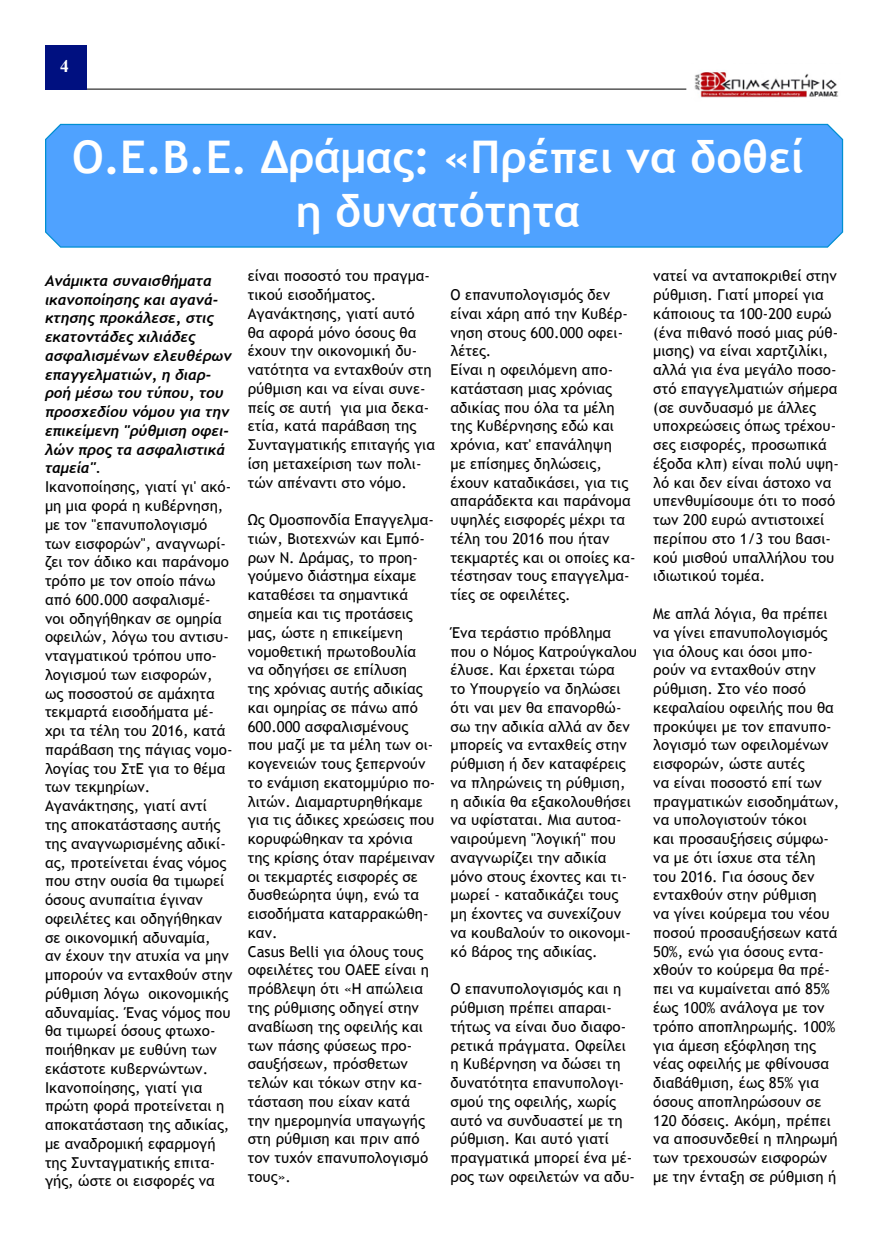
<style>
.page{position:relative;width:886px;height:1241px;background:#fff}
.page>*{position:absolute;margin:0;border:0;box-sizing:border-box;transform-origin:0 0}
.t1{font:700 45px/54px "Trebuchet MS";color:#fff;text-align:center}
.t2{font:700 17.5px "Times New Roman";color:#fff}
.t3{font:15px/18.8px "Trebuchet MS";color:#000}
.t4{font:italic 700 15px/18.8px "Trebuchet";color:#000}
</style>
<div class="page">
<hr style="left:45px;top:89px;width:641px;height:1px;background:#000">
<img style="left:694px;top:70px;width:144px;height:28px">
<div style="left:45px;top:45px;width:42px;height:44px;background:#001080"></div>
<div style="left:45px;top:123px;width:799px;height:125px;background:#4fa2ff"></div>
<p class="t2" style="left:60px;top:54px;width:10px">4</p>
<h1 class="t1" style="left:72px;top:130px;width:733px">Ο.Ε.Β.Ε. Δράμας: «Πρέπει να δοθεί η δυνατότητα</h1>
<p class="t4" style="left:45px;top:271px;width:188px">Ανάμικτα συναισθήματα ικανοποίησης και αγανά&shy;κτησης προκάλεσε, στις εκατοντάδες χιλιάδες ασφαλισμένων ελευθέρων επαγγελματιών, η διαρ&shy;ροή μέσω του τύπου, του προσχεδίου νόμου για την επικείμενη "ρύθμιση οφει&shy;λών προς τα ασφαλιστικά ταμεία".</p>
<p class="t3" style="left:45px;top:477px;width:189px">Ικανοποίησης, γιατί γι' ακό&shy;μη μια φορά η κυβέρνηση, με τον "επανυπολογισμό των εισφορών", αναγνωρί&shy;ζει τον άδικο και παράνομο τρόπο με τον οποίο πάνω από 600.000 ασφαλισμέ&shy;νοι οδηγήθηκαν σε ομηρία οφειλών, λόγω του αντισυ&shy;νταγματικού τρόπου υπο&shy;λογισμού των εισφορών, ως ποσοστού σε αμάχητα τεκμαρτά εισοδήματα μέ&shy;χρι τα τέλη του 2016, κατά παράβαση της πάγιας νομο&shy;λογίας του ΣτΕ για το θέμα των τεκμηρίων.<br>Αγανάκτησης, γιατί αντί<br>της αποκατάστασης αυτής της αναγνωρισμένης αδικί&shy;ας, προτείνεται ένας νόμος που στην ουσία θα τιμωρεί όσους ανυπαίτια έγιναν οφειλέτες και οδηγήθηκαν σε οικονομική αδυναμία,<br>αν έχουν την ατυχία να μην μπορούν να ενταχθούν στην ρύθμιση λόγω οικονομικής αδυναμίας. Ένας νόμος που θα τιμωρεί όσους φτωχο&shy;ποιήθηκαν με ευθύνη των εκάστοτε κυβερνώντων.<br>Ικανοποίησης, γιατί για πρώτη φορά προτείνεται η αποκατάσταση της αδικίας, με αναδρομική εφαρμογή της Συνταγματικής επιτα&shy;γής, ώστε οι εισφορές να</p>
<p class="t3" style="left:248px;top:267px;width:189px">είναι ποσοστό του πραγμα&shy;τικού εισοδήματος.<br>Αγανάκτησης, γιατί αυτό θα αφορά μόνο όσους θα έχουν την οικονομική δυ&shy;νατότητα να ενταχθούν στη ρύθμιση και να είναι συνε&shy;πείς σε αυτή για μια δεκα&shy;ετία, κατά παράβαση της<br>Συνταγματικής επιταγής για ίση μεταχείριση των πολι&shy;τών απέναντι στο νόμο.</p>
<p class="t3" style="left:248px;top:510px;width:189px">Ως Ομοσπονδία Επαγγελμα&shy;τιών, Βιοτεχνών και Εμπό&shy;ρων Ν. Δράμας, το προη&shy;γούμενο διάστημα είχαμε καταθέσει τα σημαντικά σημεία και τις προτάσεις μας, ώστε η επικείμενη νομοθετική πρωτοβουλία να οδηγήσει σε επίλυση<br>της χρόνιας αυτής αδικίας και ομηρίας σε πάνω από<br>600.000 ασφαλισμένους που μαζί με τα μέλη των οι&shy;κογενειών τους ξεπερνούν το ενάμιση εκατομμύριο πο&shy;λιτών. Διαμαρτυρηθήκαμε για τις άδικες χρεώσεις που κορυφώθηκαν τα χρόνια της κρίσης όταν παρέμειναν οι τεκμαρτές εισφορές σε δυσθεώρητα ύψη, ενώ τα εισοδήματα καταρρακώθη&shy;καν.<br>Casus Belli για όλους τους οφειλέτες του ΟΑΕΕ είναι η πρόβλεψη ότι «Η απώλεια της ρύθμισης οδηγεί στην αναβίωση της οφειλής και των πάσης φύσεως προ&shy;σαυξήσεων, πρόσθετων τελών και τόκων στην κα&shy;τάσταση που είχαν κατά την ημερομηνία υπαγωγής στη ρύθμιση και πριν από τον τυχόν επανυπολογισμό τους».</p>
<p class="t3" style="left:450px;top:285px;width:187px">Ο επανυπολογισμός δεν είναι χάρη από την Κυβέρ&shy;νηση στους 600.000 οφει&shy;λέτες.<br>Είναι η οφειλόμενη απο&shy;κατάσταση μιας χρόνιας αδικίας που όλα τα μέλη της Κυβέρνησης εδώ και χρόνια, κατ' επανάληψη<br>με επίσημες δηλώσεις, έχουν καταδικάσει, για τις απαράδεκτα και παράνομα υψηλές εισφορές μέχρι τα τέλη του 2016 που ήταν τεκμαρτές και οι οποίες κα&shy;τέστησαν τους επαγγελμα&shy;τίες σε οφειλέτες.</p>
<p class="t3" style="left:450px;top:623px;width:188px">Ένα τεράστιο πρόβλημα που ο Νόμος Κατρούγκαλου έλυσε. Και έρχεται τώρα<br>το Υπουργείο να δηλώσει ότι ναι μεν θα επανορθώ&shy;σω την αδικία αλλά αν δεν μπορείς να ενταχθείς στην ρύθμιση ή δεν καταφέρεις να πληρώνεις τη ρύθμιση, η αδικία θα εξακολουθήσει να υφίσταται. Μια αυτοα&shy;ναιρούμενη "λογική" που αναγνωρίζει την αδικία μόνο στους έχοντες και τι&shy;μωρεί - καταδικάζει τους μη έχοντες να συνεχίζουν να κουβαλούν το οικονομι&shy;κό βάρος της αδικίας.</p>
<p class="t3" style="left:450px;top:979px;width:186px">Ο επανυπολογισμός και η ρύθμιση πρέπει απαραι&shy;τήτως να είναι δυο διαφο&shy;ρετικά πράγματα. Οφείλει η Κυβέρνηση να δώσει τη δυνατότητα επανυπολογι&shy;σμού της οφειλής, χωρίς αυτό να συνδυαστεί με τη ρύθμιση. Και αυτό γιατί πραγματικά μπορεί ένα μέ&shy;ρος των οφειλετών να αδυ-</p>
<p class="t3" style="left:653px;top:267px;width:187px">νατεί να ανταποκριθεί στην ρύθμιση. Γιατί μπορεί για κάποιους τα 100-200 ευρώ (ένα πιθανό ποσό μιας ρύθ&shy;μισης) να είναι χαρτζιλίκι, αλλά για ένα μεγάλο ποσο&shy;στό επαγγελματιών σήμερα (σε συνδυασμό με άλλες υποχρεώσεις όπως τρέχου&shy;σες εισφορές, προσωπικά έξοδα κλπ) είναι πολύ υψη&shy;λό και δεν είναι άστοχο να υπενθυμίσουμε ότι το ποσό των 200 ευρώ αντιστοιχεί περίπου στο 1/3 του βασι&shy;κού μισθού υπαλλήλου του ιδιωτικού τομέα.</p>
<p class="t3" style="left:653px;top:604px;width:188px">Με απλά λόγια, θα πρέπει να γίνει επανυπολογισμός για όλους και όσοι μπο&shy;ρούν να ενταχθούν στην ρύθμιση. Στο νέο ποσό κεφαλαίου οφειλής που θα προκύψει με τον επανυπο&shy;λογισμό των οφειλομένων εισφορών, ώστε αυτές<br>να είναι ποσοστό επί των πραγματικών εισοδημάτων, να υπολογιστούν τόκοι<br>και προσαυξήσεις σύμφω&shy;να με ότι ίσχυε στα τέλη του 2016. Για όσους δεν ενταχθούν στην ρύθμιση<br>να γίνει κούρεμα του νέου ποσού προσαυξήσεων κατά<br>50%, ενώ για όσους εντα&shy;χθούν το κούρεμα θα πρέ&shy;πει να κυμαίνεται από 85% έως 100% ανάλογα με τον τρόπο αποπληρωμής. 100% για άμεση εξόφληση της νέας οφειλής με φθίνουσα διαβάθμιση, έως 85% για όσους αποπληρώσουν σε<br>120 δόσεις. Ακόμη, πρέπει να αποσυνδεθεί η πληρωμή των τρεχουσών εισφορών με την ένταξη σε ρύθμιση ή</p>
</div>
